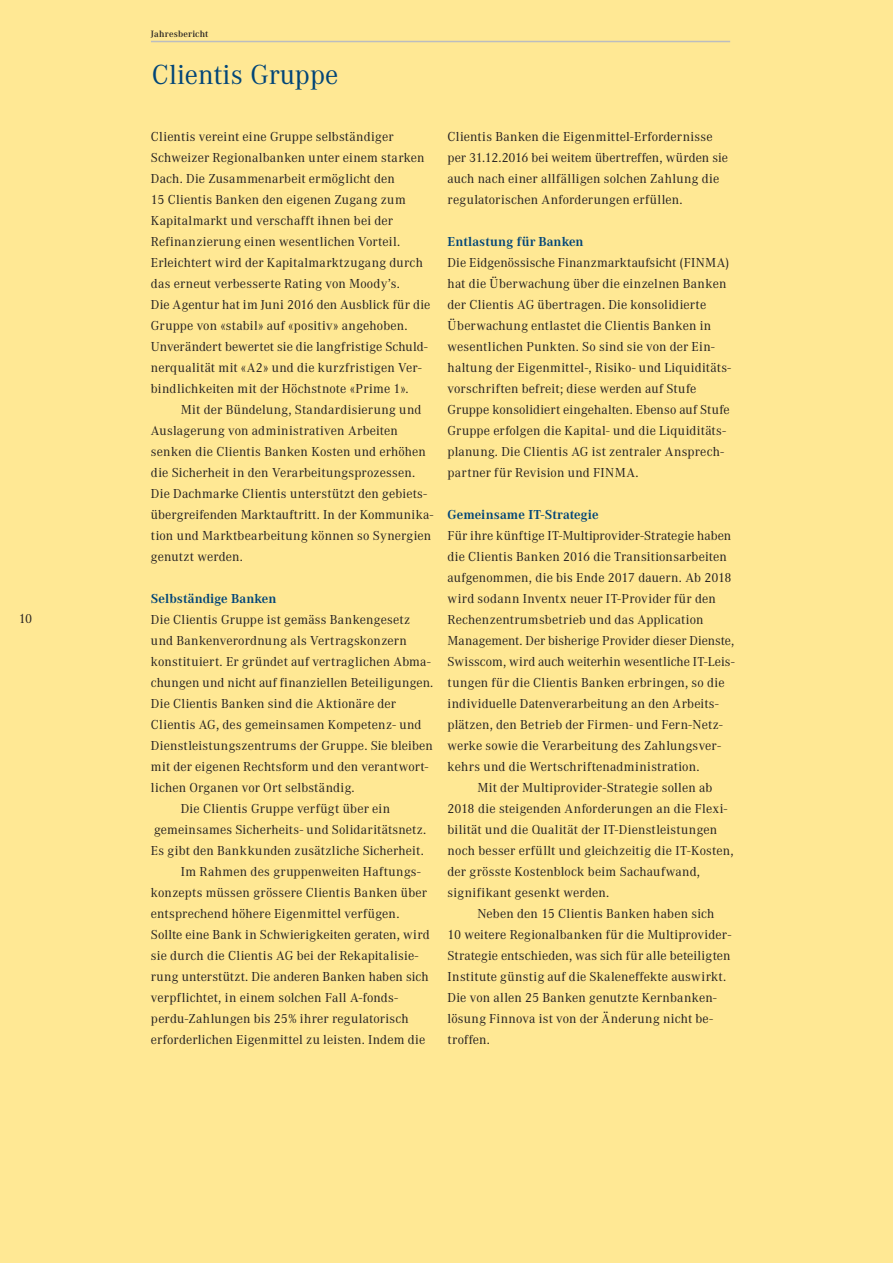
<style>
.page{position:relative;width:893px;height:1263px;background:#ffe894}
.page>*{position:absolute;margin:0;border:0;box-sizing:border-box;transform-origin:0 0}
.t1{font:27px "Corporate ABQ";letter-spacing:.01em;color:#004578}
.t2{font:12.75px/21px "Corporate ABQ";letter-spacing:.015em;color:#231f20}
.t3{font:700 12.75px "Corporate ABQ";letter-spacing:.01em;color:#004578}
.t4{font:500 9px "Corporate ABQ";letter-spacing:.03em;color:#231f20}
</style>
<div class="page">
<hr style="left:151px;top:41px;width:579px;height:1px;background:#bcbdc0">
<p class="t2" style="left:19px;top:608px;width:15px">10</p>
<p class="t4" style="left:151px;top:28px;width:59px">Jahresbericht</p>
<h1 class="t1" style="left:152px;top:59px;width:188px">Clientis Gruppe</h1>
<p class="t2" style="left:151px;top:126px;width:281px">Clientis vereint eine Gruppe selbständiger Schweizer Regionalbanken unter einem starken Dach. Die Zusammenarbeit ermöglicht den<br>15 Clientis Banken den eigenen Zugang zum Kapitalmarkt und verschafft ihnen bei der Refinanzierung einen wesentlichen Vorteil.<br>Erleichtert wird der Kapitalmarktzugang durch das erneut verbesserte Rating von Moody’s.<br>Die Agentur hat im Juni 2016 den Ausblick für die Gruppe von «stabil» auf «positiv» angehoben.<br>Unverändert bewertet sie die langfristige Schuld&shy;nerqualität mit «A2» und die kurzfristigen Ver&shy;bindlichkeiten mit der Höchstnote «Prime 1».</p>
<p class="t2" style="left:151px;top:399px;width:284px;text-indent:30px">Mit der Bündelung, Standardisierung und Auslagerung von administrativen Arbeiten senken die Clientis Banken Kosten und erhöhen die Sicherheit in den Verarbeitungsprozessen.<br>Die Dachmarke Clientis unterstützt den gebiets&shy;übergreifenden Marktauftritt. In der Kommunika&shy;tion und Marktbearbeitung können so Synergien genutzt werden.</p>
<p class="t3" style="left:151px;top:591px;width:127px">Selbständige Banken</p>
<p class="t2" style="left:151px;top:609px;width:261px">Die Clientis Gruppe ist gemäss Bankengesetz</p>
<p class="t2" style="left:151px;top:630px;width:258px">und Bankenverordnung als Vertragskonzern</p>
<p class="t2" style="left:151px;top:651px;width:281px">konstituiert. Er gründet auf vertraglichen Abma-</p>
<p class="t2" style="left:151px;top:672px;width:284px">chungen und nicht auf finanziellen Beteiligungen.</p>
<p class="t2" style="left:151px;top:693px;width:247px">Die Clientis Banken sind die Aktionäre der</p>
<p class="t2" style="left:151px;top:714px;width:272px">Clientis AG, des gemeinsamen Kompetenz- und</p>
<p class="t2" style="left:151px;top:735px;width:283px">Dienstleistungszentrums der Gruppe. Sie bleiben</p>
<p class="t2" style="left:151px;top:756px;width:279px">mit der eigenen Rechtsform und den verantwort-</p>
<p class="t2" style="left:151px;top:777px;width:205px">lichen Organen vor Ort selbständig.</p>
<p class="t2" style="left:181px;top:798px;width:211px">Die Clientis Gruppe verfügt über ein</p>
<p class="t2" style="left:154px;top:819px;width:274px">gemeinsames Sicherheits- und Solidaritätsnetz.</p>
<p class="t2" style="left:151px;top:840px;width:274px">Es gibt den Bankkunden zusätzliche Sicherheit.</p>
<p class="t2" style="left:181px;top:861px;width:241px">Im Rahmen des gruppenweiten Haftungs-</p>
<p class="t2" style="left:151px;top:882px;width:278px">konzepts müssen grössere Clientis Banken über</p>
<p class="t2" style="left:151px;top:903px;width:250px">entsprechend höhere Eigenmittel verfügen.</p>
<p class="t2" style="left:151px;top:924px;width:280px">Sollte eine Bank in Schwierigkeiten geraten, wird</p>
<p class="t2" style="left:151px;top:945px;width:269px">sie durch die Clientis AG bei der Rekapitalisie-</p>
<p class="t2" style="left:151px;top:966px;width:279px">rung unterstützt. Die anderen Banken haben sich</p>
<p class="t2" style="left:151px;top:987px;width:248px">verpflichtet, in einem solchen Fall A-fonds-</p>
<p class="t2" style="left:151px;top:1008px;width:259px">perdu-Zahlungen bis 25% ihrer regulatorisch</p>
<p class="t2" style="left:151px;top:1029px;width:276px">erforderlichen Eigenmittel zu leisten. Indem die</p>
<p class="t2" style="left:448px;top:126px;width:282px">Clientis Banken die Eigenmittel-Erfordernisse per 31.12.2016 bei weitem übertreffen, würden sie auch nach einer allfälligen solchen Zahlung die regulatorischen Anforderungen erfüllen.</p>
<p class="t3" style="left:448px;top:234px;width:138px">Entlastung für Banken</p>
<p class="t2" style="left:448px;top:252px;width:285px">Die Eidgenössische Finanzmarktaufsicht (FINMA) hat die Überwachung über die einzelnen Banken der Clientis AG übertragen. Die konsolidierte Überwachung entlastet die Clientis Banken in wesentlichen Punkten. So sind sie von der Ein&shy;haltung der Eigenmittel-, Risiko- und Liquiditäts&shy;vorschriften befreit; diese werden auf Stufe Gruppe konsolidiert eingehalten. Ebenso auf Stufe Gruppe erfolgen die Kapital- und die Liquiditäts&shy;planung. Die Clientis AG ist zentraler Ansprech&shy;partner für Revision und FINMA.</p>
<p class="t3" style="left:448px;top:507px;width:153px">Gemeinsame IT-Strategie</p>
<p class="t2" style="left:448px;top:525px;width:285px">Für ihre künftige IT-Multiprovider-Strategie haben</p>
<p class="t2" style="left:448px;top:546px;width:281px">die Clientis Banken 2016 die Transitionsarbeiten</p>
<p class="t2" style="left:448px;top:567px;width:285px">aufgenommen, die bis Ende 2017 dauern. Ab 2018</p>
<p class="t2" style="left:448px;top:588px;width:270px">wird sodann Inventx neuer IT-Provider für den</p>
<p class="t2" style="left:448px;top:609px;width:257px">Rechenzentrumsbetrieb und das Application</p>
<p class="t2" style="left:448px;top:630px;width:288px">Management. Der bisherige Provider dieser Dienste,</p>
<p class="t2" style="left:448px;top:651px;width:288px">Swisscom, wird auch weiterhin wesentliche IT-Leis-</p>
<p class="t2" style="left:448px;top:672px;width:279px">tungen für die Clientis Banken erbringen, so die</p>
<p class="t2" style="left:448px;top:693px;width:273px">individuelle Datenverarbeitung an den Arbeits-</p>
<p class="t2" style="left:448px;top:714px;width:277px">plätzen, den Betrieb der Firmen- und Fern-Netz-</p>
<p class="t2" style="left:448px;top:735px;width:275px">werke sowie die Verarbeitung des Zahlungsver-</p>
<p class="t2" style="left:448px;top:756px;width:253px">kehrs und die Wertschriftenadministration.</p>
<p class="t2" style="left:477px;top:777px;width:237px">Mit der Multiprovider-Strategie sollen ab</p>
<p class="t2" style="left:448px;top:798px;width:281px">2018 die steigenden Anforderungen an die Flexi-</p>
<p class="t2" style="left:448px;top:819px;width:271px">bilität und die Qualität der IT-Dienstleistungen</p>
<p class="t2" style="left:448px;top:840px;width:288px">noch besser erfüllt und gleichzeitig die IT-Kosten,</p>
<p class="t2" style="left:448px;top:861px;width:254px">der grösste Kostenblock beim Sachaufwand,</p>
<p class="t2" style="left:448px;top:882px;width:163px">signifikant gesenkt werden.</p>
<p class="t2" style="left:477px;top:903px;width:239px">Neben den 15 Clientis Banken haben sich</p>
<p class="t2" style="left:448px;top:924px;width:283px">10 weitere Regionalbanken für die Multiprovider--</p>
<p class="t2" style="left:448px;top:945px;width:284px">Strategie entschieden, was sich für alle beteiligten</p>
<p class="t2" style="left:448px;top:966px;width:280px">Institute günstig auf die Skaleneffekte auswirkt.</p>
<p class="t2" style="left:448px;top:987px;width:271px">Die von allen 25 Banken genutzte Kernbanken-</p>
<p class="t2" style="left:448px;top:1008px;width:267px">lösung Finnova ist von der Änderung nicht be-</p>
<p class="t2" style="left:448px;top:1029px;width:44px">troffen.</p>
</div>
